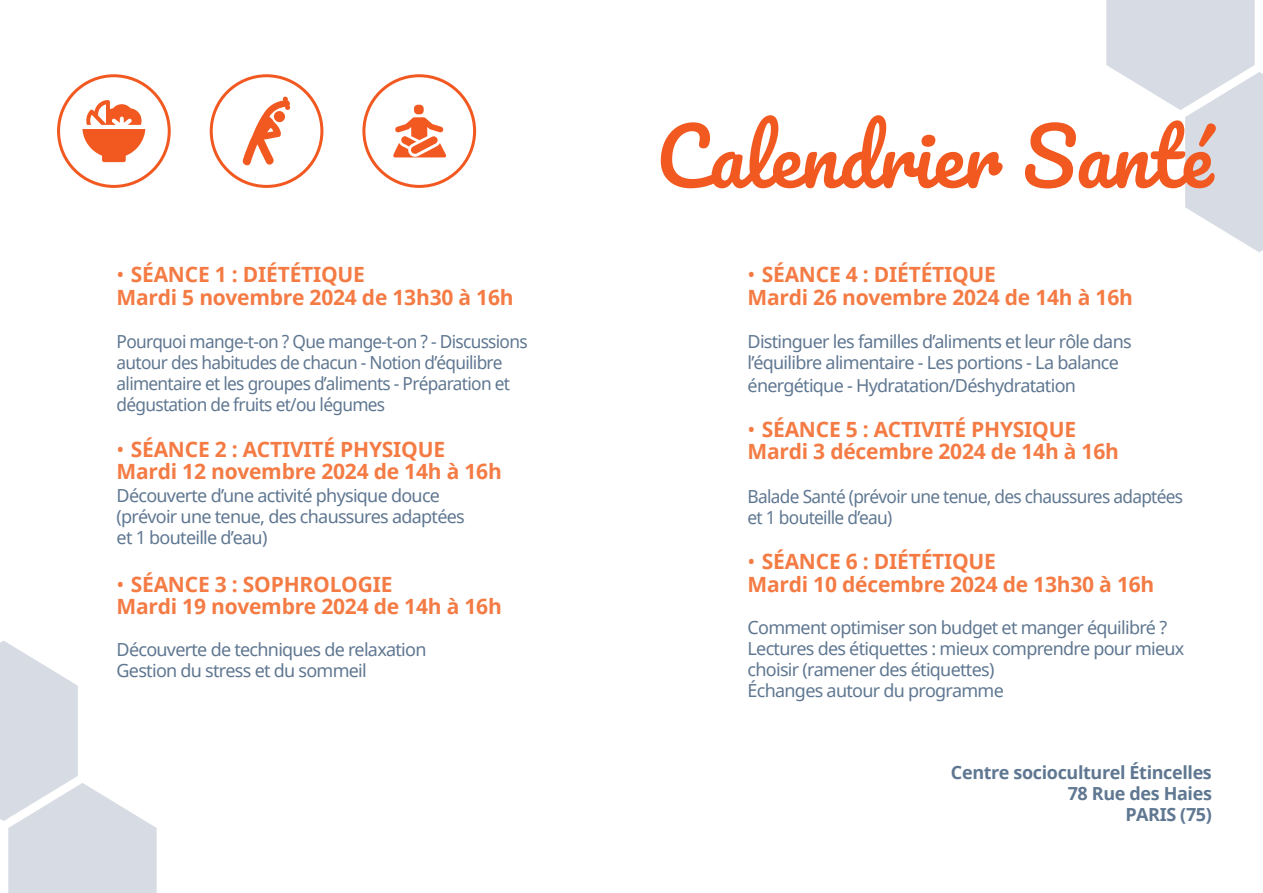
<style>
.page{position:relative;width:1263px;height:893px;background:#fff}
.page>*{position:absolute;margin:0;border:0;box-sizing:border-box;transform-origin:0 0}
.SOUS_TITRE{font:77.25px "Pacifico";color:#f15921}
.TEXTE{font:700 21px/22.5px "Noto Sans";letter-spacing:-.01em;color:#f47b44}
.SOUS_TITRE-2{font:700 21px/22.5px "Noto Sans";letter-spacing:-.01em;color:#f47b44}
.TEXTE-2{font:18px/21px "Noto Sans";letter-spacing:-.04em;color:#5f7791}
.SOUS_TITRE-3{font:18px/21px "Noto Sans";letter-spacing:-.04em;color:#5f7791;scale:.96 1}
.SOUS_TITRE-4{font:18px/21.8px "Noto Sans";letter-spacing:-.04em;color:#5f7791}
.t1{font:700 18px/21px "Noto Sans";letter-spacing:-.02em;color:#5f7791;text-align:right}
.s1{font-weight:400}
</style>
<div class="page">
<svg style="left:1106px;top:0;width:157px;height:252px"></svg>
<svg style="left:0;top:640px;width:157px;height:253px"></svg>
<svg style="left:82px;top:100px;width:63px;height:62px"></svg>
<div style="left:57px;top:74px;width:114px;height:114px;border:3px solid #f15921;border-radius:50%"></div>
<svg style="left:393px;top:105px;width:53px;height:52px"></svg>
<div style="left:362px;top:74px;width:114px;height:114px;border:3px solid #f15921;border-radius:50%"></div>
<svg style="left:242px;top:96px;width:49px;height:70px"></svg>
<div style="left:210px;top:74px;width:113px;height:114px;border:3px solid #f15921;border-radius:50%"></div>
<p class="SOUS_TITRE-2" style="left:117px;top:263px;width:399px"><span class="s1">•</span> SÉANCE 1 : DIÉTÉTIQUE<br>Mardi 5 novembre 2024 de 13h30 à 16h</p>
<p class="SOUS_TITRE-3" style="left:117px;top:331px;width:430px">Pourquoi mange-t-on ? Que mange-t-on ? - Discussions autour des habitudes de chacun - Notion d’équilibre alimentaire et les groupes d’aliments - Préparation et dégustation de fruits et/ou légumes</p>
<p class="TEXTE" style="left:117px;top:437px;width:387px"><span class="s1">•</span> SÉANCE 2 : ACTIVITÉ PHYSIQUE<br>Mardi 12 novembre 2024 de 14h à 16h</p>
<p class="TEXTE-2" style="left:117px;top:485px;width:350px">Découverte d’une activité physique douce (prévoir une tenue, des chaussures adaptées et 1 bouteille d’eau)</p>
<p class="TEXTE" style="left:117px;top:572px;width:387px"><span class="s1">•</span> SÉANCE 3 : SOPHROLOGIE<br>Mardi 19 novembre 2024 de 14h à 16h</p>
<p class="TEXTE-2" style="left:117px;top:639px;width:311px">Découverte de techniques de relaxation<br>Gestion du stress et du sommeil</p>
<p class="SOUS_TITRE" style="left:656px;top:116px;width:557px">Calendrier Santé</p>
<p class="SOUS_TITRE-2" style="left:747px;top:263px;width:387px"><span class="s1">•</span> SÉANCE 4 : DIÉTÉTIQUE<br>Mardi 26 novembre 2024 de 14h à 16h</p>
<p class="SOUS_TITRE-4" style="left:747px;top:330px;width:386px">Distinguer les familles d’aliments et leur rôle dans l’équilibre alimentaire - Les portions - La balance énergétique - Hydratation/Déshydratation</p>
<p class="SOUS_TITRE-2" style="left:747px;top:417px;width:373px"><span class="s1">•</span> SÉANCE 5 : ACTIVITÉ PHYSIQUE<br>Mardi 3 décembre 2024 de 14h à 16h</p>
<p class="SOUS_TITRE-3" style="left:747px;top:485px;width:455px">Balade Santé (prévoir une tenue, des chaussures adaptées et 1 bouteille d’eau)</p>
<p class="TEXTE" style="left:747px;top:550px;width:408px"><span class="s1">•</span> SÉANCE 6 : DIÉTÉTIQUE<br>Mardi 10 décembre 2024 de 13h30 à 16h</p>
<p class="TEXTE-2" style="left:747px;top:616px;width:438px">Comment optimiser son budget et manger équilibré ?<br>Lectures des étiquettes : mieux comprendre pour mieux choisir (ramener des étiquettes)<br>Échanges autour du programme</p>
<p class="t1" style="left:951px;top:762px;width:262px">Centre socioculturel Étincelles<br>78 Rue des Haies<br>PARIS (75)</p>
</div>
